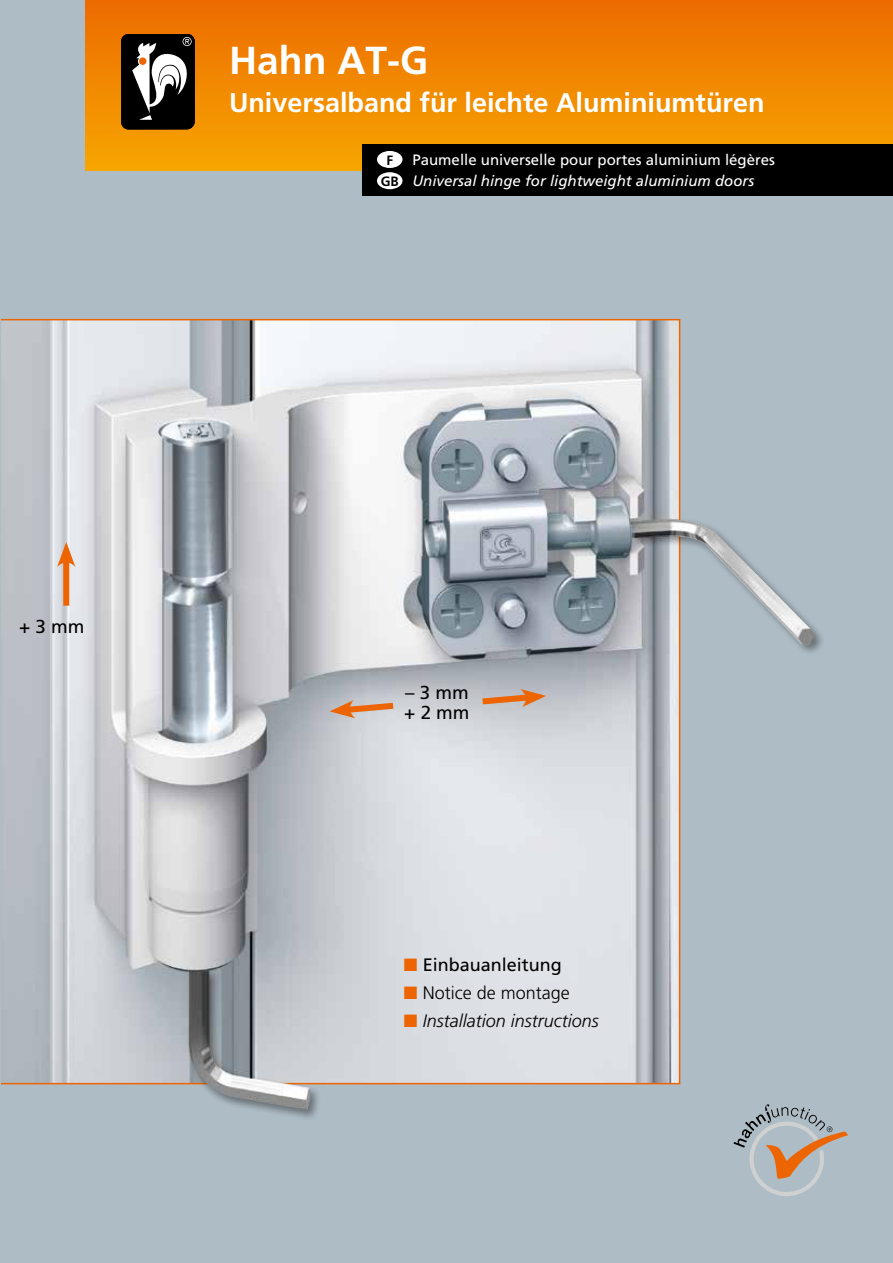
<style>
.page{position:relative;width:893px;height:1263px;background:#aebcc5}
.page>*{position:absolute;margin:0;border:0;box-sizing:border-box;transform-origin:0 0}
.t1{font:700 39px "Frutiger";color:#fff}
.t2{font:700 27px "Frutiger";color:#fff}
.t3{font:18.75px/19.5px "Frutiger";color:#000}
.t4{font:italic 300 18px "Frutiger";color:#000}
.t5{font:18px "Frutiger";color:#000}
.t6{font:300 18px "Frutiger";color:#000}
.t7{font:15px "Frutiger";color:#fff}
.t8{font:italic 15px "Frutiger";color:#fff}
.t9{font:700 13.5px/21px "Frutiger";color:#000;text-align:center}
.s1{color:#ec6502}
</style>
<div class="page">
<svg style="left:1px;top:319px;width:679px;height:765px"></svg>
<div style="left:186px;top:967px;width:136px;height:154px;background:#000;opacity:.4"></div>
<img style="left:189px;top:970px;width:121px;height:140px">
<div style="left:628px;top:517px;width:198px;height:139px;background:#000;opacity:.4"></div>
<img style="left:630px;top:520px;width:185px;height:125px">
<div style="left:63px;top:557px;width:6px;height:49px;background:#ec6502"></div>
<svg style="left:57px;top:542px;width:18px;height:25px"></svg>
<div style="left:86px;top:0;width:807px;height:170px;background:linear-gradient(to bottom,#ef6c00,#f1a100)"></div>
<div style="left:121px;top:34px;width:73px;height:95px;background:#000;border-radius:8px"></div>
<div style="left:121px;top:34px;width:74px;height:95px;border:1px solid #000;border-radius:8px"></div>
<svg style="left:132px;top:37px;width:61px;height:83px"></svg>
<div style="left:362px;top:145px;width:531px;height:51px;background:#000"></div>
<svg style="left:330px;top:699px;width:70px;height:19px"></svg>
<svg style="left:476px;top:689px;width:70px;height:19px"></svg>
<svg style="left:733px;top:1104px;width:115px;height:92px"></svg>
<div style="left:377px;top:172px;width:25px;height:17px;background:#fff;border-radius:50%"></div>
<div style="left:377px;top:151px;width:25px;height:17px;background:#fff;border-radius:50%"></div>
<h1 class="t1" style="left:229px;top:38px;width:201px">Hahn AT-G</h1>
<h2 class="t2" style="left:229px;top:87px;width:537px">Universalband für leichte Aluminiumtüren</h2>
<p class="t9" style="left:381px;top:149px;width:19px">F<br>GB</p>
<p class="t7" style="left:412px;top:151px;width:364px">Paumelle universelle pour portes aluminium légères</p>
<p class="t8" style="left:412px;top:172px;width:343px">Universal hinge for lightweight aluminium doors</p>
<p class="t3" style="left:19px;top:617px;width:67px">+ 3 mm</p>
<p class="t3" style="left:404px;top:683px;width:67px">– 3 mm + 2 mm</p>
<p class="t5" style="left:404px;top:954px;width:159px"><span class="s1">■</span> Einbauanleitung</p>
<p class="t6" style="left:404px;top:982px;width:167px"><span class="s1">■</span> Notice de montage</p>
<p class="t4" style="left:404px;top:1010px;width:196px"><span class="s1">■</span> Installation instructions</p>
</div>
